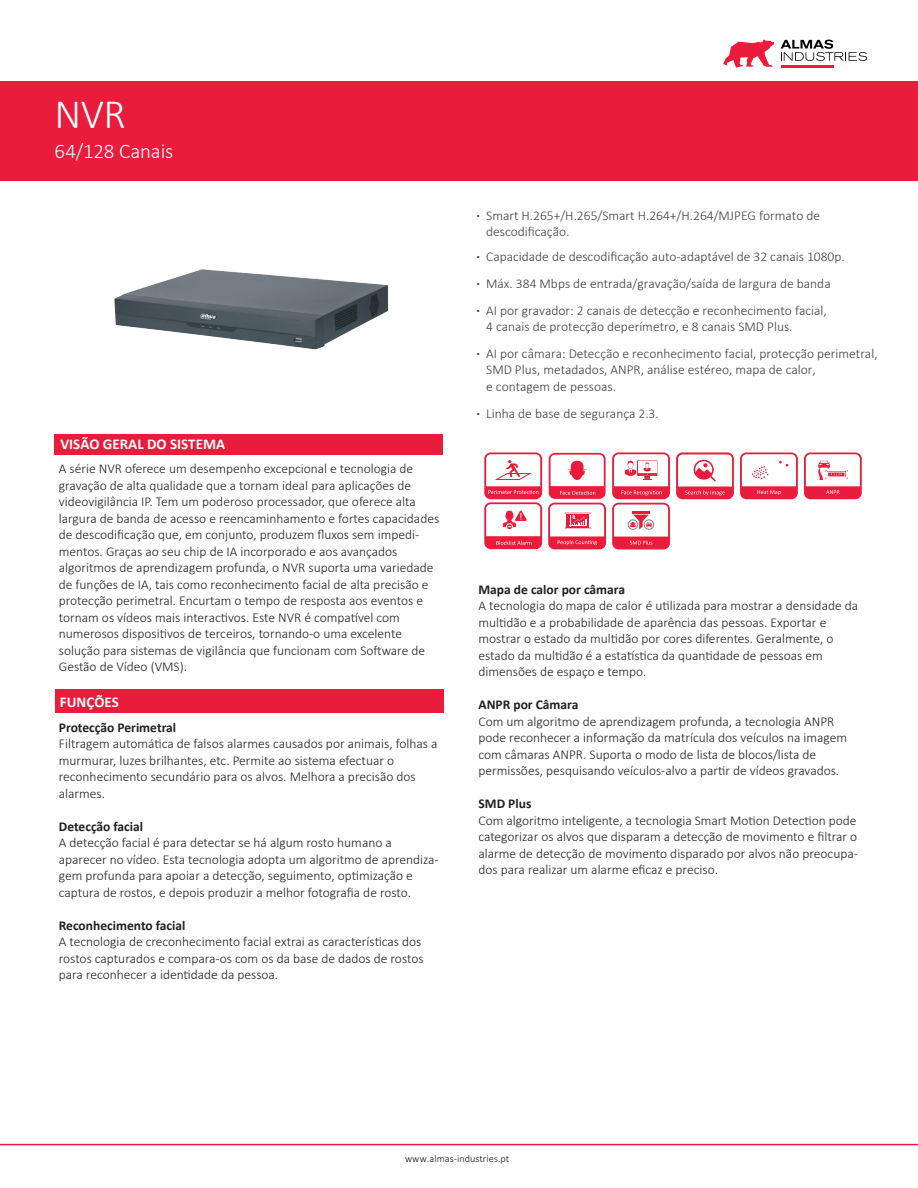
<style>
.page{position:relative;width:918px;height:1188px;background:#fff}
.page>*{position:absolute;margin:0;border:0;box-sizing:border-box;transform-origin:0 0}
.t1{font:300 42px "Calibri";color:#fff}
.t2{font:300 21px "Calibri";letter-spacing:-.005em;color:#fff}
.t3{font:700 15px "Calibri";color:#fff}
.t4{font:300 13.5px/16.5px "Calibri";color:#231f20}
.t5{font:300 13.5px/16.2px "Calibri";color:#3e3e3f}
.t6{font:700 13.5px "Calibri";color:#231f20}
.t7{font:700 13.5px "Calibri";color:#3e3e3f}
.t8{font:300 10.2px "Calibri";letter-spacing:.005em;color:#171419}
.s1{font-weight:700}
</style>
<div class="page">
<div style="left:0;top:81px;width:918px;height:100px;background:#ea1c3b"></div>
<svg style="left:781px;top:40px;width:86px;height:21px"></svg>
<hr style="left:781px;top:66px;width:52px;height:2px;background:#ec1b3b">
<svg style="left:723px;top:40px;width:51px;height:28px"></svg>
<div style="left:54px;top:434px;width:389px;height:21px;background:#ea1c3b"></div>
<div style="left:55px;top:689px;width:389px;height:24px;background:#ea1c3b"></div>
<hr style="left:0;top:1144px;width:918px;height:1px;background:#ea1c3b">
<img style="left:114px;top:269px;width:275px;height:81px">
<svg style="left:804px;top:452px;width:58px;height:47px"></svg>
<svg style="left:740px;top:452px;width:58px;height:47px"></svg>
<svg style="left:612px;top:452px;width:58px;height:97px"></svg>
<svg style="left:676px;top:452px;width:58px;height:47px"></svg>
<svg style="left:548px;top:453px;width:58px;height:96px"></svg>
<svg style="left:484px;top:452px;width:58px;height:97px"></svg>
<h1 class="t1" style="left:55px;top:88px;width:73px">NVR</h1>
<h2 class="t2" style="left:55px;top:138px;width:120px">64/128 Canais</h2>
<p class="t3" style="left:60px;top:434px;width:166px">VISÃO GERAL DO SISTEMA</p>
<p class="t4" style="left:59px;top:460px;width:382px">A série NVR oferece um desempenho excepcional e tecnologia de gravação de alta qualidade que a tornam ideal para aplicações de videovigilância IP. Tem um poderoso processador, que oferece alta largura de banda de acesso e reencaminhamento e fortes capacidades de descodificação que, em conjunto, produzem fluxos sem impedi&shy;mentos. Graças ao seu chip de IA incorporado e aos avançados algoritmos de aprendizagem profunda, o NVR suporta uma variedade de funções de IA, tais como reconhecimento facial de alta precisão e protecção perimetral. Encurtam o tempo de resposta aos eventos e tornam os vídeos mais interactivos. Este NVR é compatível com numerosos dispositivos de terceiros, tornando-o uma excelente solução para sistemas de vigilância que funcionam com Software de Gestão de Vídeo (VMS).</p>
<p class="t3" style="left:60px;top:692px;width:61px">FUNÇÕES</p>
<p class="t6" style="left:59px;top:718px;width:119px">Protecção Perimetral</p>
<p class="t4" style="left:59px;top:735px;width:380px">Filtragem automática de falsos alarmes causados por animais, folhas a murmurar, luzes brilhantes, etc. Permite ao sistema efectuar o reconhecimento secundário para os alvos. Melhora a precisão dos alarmes.</p>
<p class="t6" style="left:59px;top:817px;width:86px">Detecção facial</p>
<p class="t4" style="left:59px;top:834px;width:381px">A detecção facial é para detectar se há algum rosto humano a aparecer no vídeo. Esta tecnologia adopta um algoritmo de aprendiza&shy;gem profunda para apoiar a detecção, seguimento, optimização e captura de rostos, e depois produzir a melhor fotografia de rosto.</p>
<p class="t6" style="left:59px;top:916px;width:128px">Reconhecimento facial</p>
<p class="t4" style="left:59px;top:933px;width:366px">A tecnologia de creconhecimento facial extrai as características dos rostos capturados e compara-os com os da base de dados de rostos para reconhecer a identidade da pessoa.</p>
<p class="t5" style="left:486px;top:208px;width:335px;text-indent:-10px"><span class="s1">·</span> Smart H.265+/H.265/Smart H.264+/H.264/MJPEG formato de descodificação.</p>
<p class="t5" style="left:477px;top:243px;width:370px;line-height:26.8px"><span class="s1">·</span> Capacidade de descodificação auto-adaptável de 32 canais 1080p. <span class="s1">·</span> Máx. 384 Mbps de entrada/gravação/saída de largura de banda<br><span class="s1">·</span> AI por gravador: 2 canais de detecção e reconhecimento facial,</p>
<p class="t5" style="left:486px;top:313px;width:393px;line-height:27.3px">4 canais de protecção deperímetro, e 8 canais SMD Plus.<br>AI por câmara: Detecção e reconhecimento facial, protecção perimetral,</p>
<p class="t5" style="left:486px;top:362px;width:331px">SMD Plus, metadados, ANPR, análise estéreo, mapa de calor, e contagem de pessoas.</p>
<p class="t5" style="left:486px;top:406px;width:174px">Linha de base de segurança 2.3.</p>
<p class="t7" style="left:477px;top:344px;width:5px">·</p>
<p class="t7" style="left:477px;top:404px;width:5px">·</p>
<p class="t6" style="left:479px;top:580px;width:148px">Mapa de calor por câmara</p>
<p class="t4" style="left:479px;top:597px;width:381px">A tecnologia do mapa de calor é utilizada para mostrar a densidade da multidão e a probabilidade de aparência das pessoas. Exportar e mostrar o estado da multidão por cores diferentes. Geralmente, o estado da multidão é a estatística da quantidade de pessoas em dimensões de espaço e tempo.</p>
<p class="t6" style="left:479px;top:695px;width:101px">ANPR por Câmara</p>
<p class="t4" style="left:479px;top:713px;width:370px">Com um algoritmo de aprendizagem profunda, a tecnologia ANPR pode reconhecer a informação da matrícula dos veículos na imagem com câmaras ANPR. Suporta o modo de lista de blocos/lista de permissões, pesquisando veículos-alvo a partir de vídeos gravados.</p>
<p class="t6" style="left:479px;top:794px;width:54px">SMD Plus</p>
<p class="t4" style="left:479px;top:812px;width:381px;text-align:justify">Com algoritmo inteligente, a tecnologia Smart Motion Detection pode categorizar os alvos que disparam a detecção de movimento e filtrar o alarme de detecção de movimento disparado por alvos não preocupa&shy;dos para realizar um alarme eficaz e preciso.</p>
<p class="t8" style="left:405px;top:1152px;width:106px">www.almas-industries.pt</p>
</div>
